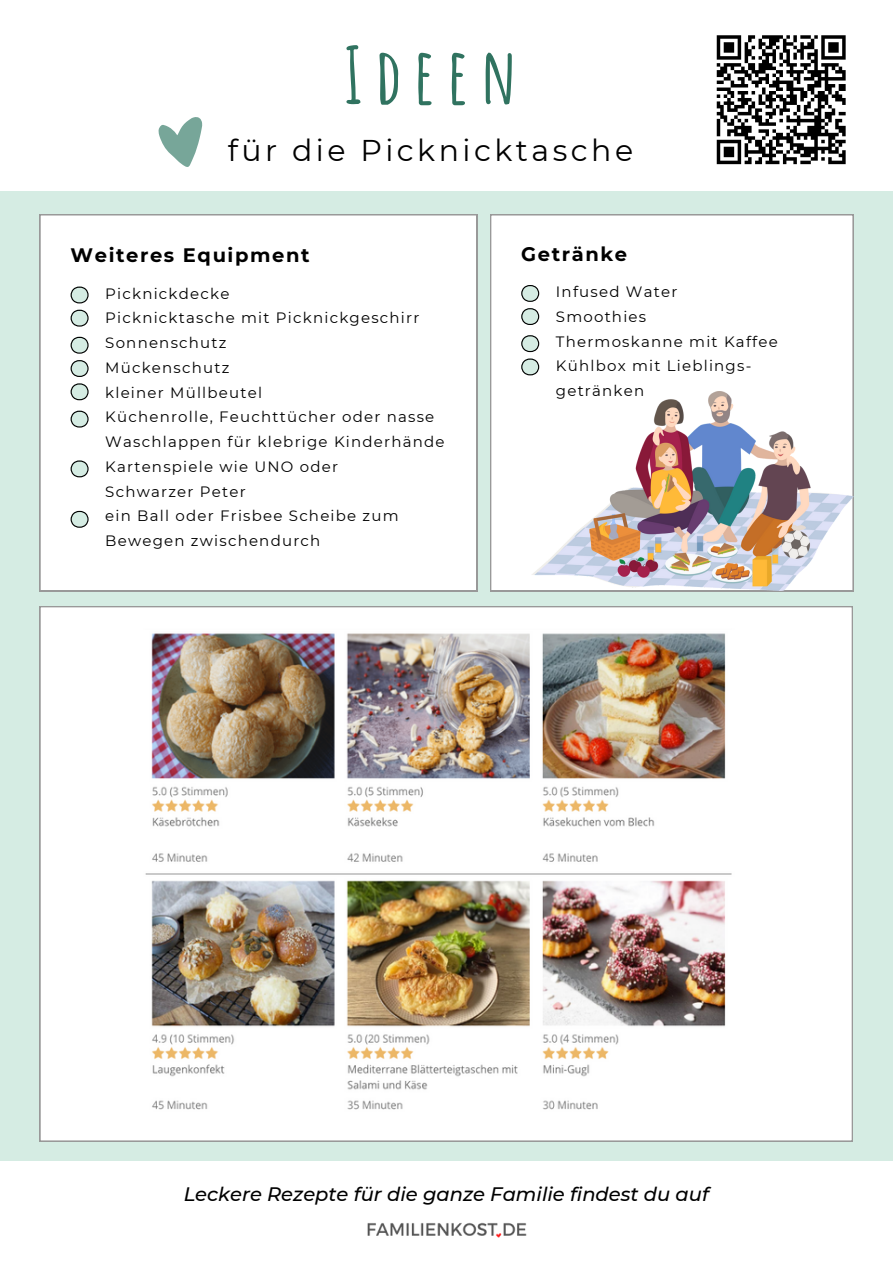
<style>
.page{position:relative;width:893px;height:1264px;background:#fff}
.page>*{position:absolute;margin:0;border:0;box-sizing:border-box;transform-origin:0 0}
.t1{font:700 78px "Amatic SC";letter-spacing:.145em;color:#307360}
.t2{font:30px "Montserrat";letter-spacing:.115em;color:#000}
.t3{font:italic 500 19.5px "Montserrat";color:#000}
.t4{font:700 19.5px "Montserrat";letter-spacing:.08em;color:#000}
.t5{font:15px/24.8px "Montserrat";letter-spacing:.08em;color:#000}
</style>
<div class="page">
<div style="left:0;top:191px;width:892px;height:969px;background:#d5ece3"></div>
<div style="left:490px;top:214px;width:363px;height:377px;background:#fff"></div>
<div style="left:40px;top:214px;width:437px;height:377px;background:#fff"></div>
<svg style="left:71px;top:286px;width:18px;height:17px"></svg>
<svg style="left:71px;top:310px;width:18px;height:16px"></svg>
<svg style="left:71px;top:337px;width:18px;height:17px"></svg>
<svg style="left:71px;top:360px;width:18px;height:17px"></svg>
<svg style="left:71px;top:383px;width:18px;height:17px"></svg>
<svg style="left:71px;top:410px;width:18px;height:17px"></svg>
<svg style="left:71px;top:460px;width:18px;height:17px"></svg>
<svg style="left:71px;top:511px;width:18px;height:16px"></svg>
<img style="left:367px;top:1222px;width:160px;height:16px">
<svg style="left:158px;top:117px;width:44px;height:50px"></svg>
<svg style="left:521px;top:285px;width:18px;height:17px"></svg>
<svg style="left:521px;top:308px;width:18px;height:17px"></svg>
<svg style="left:521px;top:335px;width:18px;height:17px"></svg>
<svg style="left:521px;top:358px;width:18px;height:17px"></svg>
<svg style="left:716px;top:35px;width:130px;height:130px"></svg>
<div style="left:40px;top:606px;width:812px;height:535px;background:#fff"></div>
<img style="left:132px;top:628px;width:621px;height:491px">
<img style="left:531px;top:391px;width:322px;height:199px">
<h1 class="t1" style="left:343px;top:25px;width:175px">Ideen</h1>
<h2 class="t2" style="left:228px;top:132px;width:406px">für die Picknicktasche</h2>
<h3 class="t4" style="left:71px;top:243px;width:240px">Weiteres Equipment</h3>
<h3 class="t4" style="left:521px;top:242px;width:107px">Getränke</h3>
<p class="t5" style="left:105px;top:281px;width:341px">Picknickdecke<br>Picknicktasche mit Picknickgeschirr<br>Sonnenschutz<br>Mückenschutz<br>kleiner Müllbeutel<br>Küchenrolle, Feuchttücher oder nasse<br>Waschlappen für klebrige Kinderhände<br>Kartenspiele wie UNO oder<br>Schwarzer Peter<br>ein Ball oder Frisbee Scheibe zum<br>Bewegen zwischendurch</p>
<p class="t5" style="left:556px;top:279px;width:223px">Infused Water<br>Smoothies<br>Thermoskanne mit Kaffee<br>Kühlbox mit Lieblings&shy;getränken</p>
<h3 class="t3" style="left:184px;top:1182px;width:527px">Leckere Rezepte für die ganze Familie findest du auf</h3>
</div>
